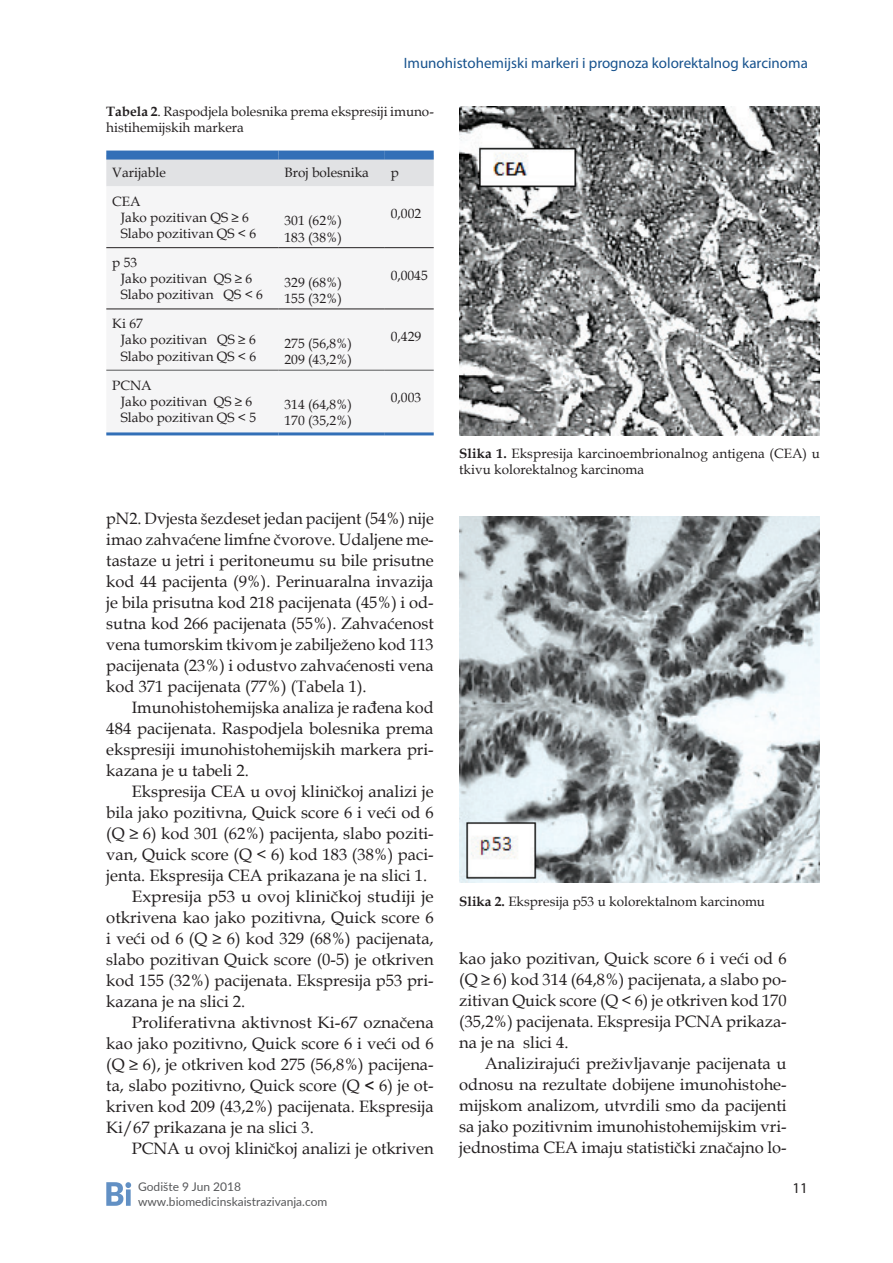
<style>
.page{position:relative;width:893px;height:1263px;background:#fff}
.page>*{position:absolute;margin:0;border:0;box-sizing:border-box;transform-origin:0 0}
.BODY_srpski{font:16.5px/21px "Book Antiqua";color:#231f20;text-align:justify}
.BODY_srpski-2{font:16.5px/21px "Book Antiqua";color:#231f20;text-align:justify;scale:1.04 1}
.t1{font:15px "Myriad Pro";color:#18538e}
.t2{font:15px "Myriad Pro";color:#231f20}
.Tabela_body{font:13.5px "Book Antiqua";color:#231f20}
.Tabele_naslovi{font:13.5px/16.2px "Book Antiqua";color:#231f20}
.t3{font:12px/15px "Lato";color:#57585a}
.s1{font-weight:700}
</style>
<div class="page">
<svg style="left:106px;top:1182px;width:25px;height:24px"></svg>
<div style="left:106px;top:160px;width:328px;height:26px;background:#e1e2e4"></div>
<div style="left:106px;top:186px;width:328px;height:184px;background:#f5f5f6"></div>
<div style="left:106px;top:151px;width:173px;height:9px;background:#326fb7"></div>
<div style="left:279px;top:151px;width:106px;height:9px;background:#326fb7"></div>
<div style="left:385px;top:151px;width:49px;height:9px;background:#326fb7"></div>
<hr style="left:106px;top:370px;width:173px;height:1px;background:#57585a">
<hr style="left:279px;top:370px;width:106px;height:1px;background:#57585a">
<hr style="left:385px;top:370px;width:49px;height:1px;background:#57585a">
<hr style="left:106px;top:432px;width:173px;height:3px;background:#326fb7">
<hr style="left:279px;top:432px;width:106px;height:3px;background:#326fb7">
<hr style="left:385px;top:432px;width:49px;height:3px;background:#326fb7">
<hr style="left:106px;top:247px;width:173px;height:1px;background:#231f20">
<hr style="left:279px;top:247px;width:106px;height:1px;background:#231f20">
<hr style="left:385px;top:247px;width:49px;height:1px;background:#231f20">
<hr style="left:106px;top:309px;width:173px;height:1px;background:#231f20">
<hr style="left:279px;top:309px;width:106px;height:1px;background:#231f20">
<hr style="left:385px;top:309px;width:49px;height:1px;background:#231f20">
<img style="left:459px;top:106px;width:361px;height:329px">
<img style="left:459px;top:516px;width:361px;height:367px">
<p class="t1" style="left:404px;top:54px;width:406px">Imunohistohemijski markeri i prognoza kolorektalnog karcinoma</p>
<p class="Tabele_naslovi" style="left:106px;top:103px;width:329px"><span class="s1">Tabela 2</span>. Raspodjela bolesnika prema ekspresiji imuno&shy;histihemijskih markera</p>
<p class="Tabela_body" style="left:112px;top:163px;width:55px">Varijable</p>
<p class="Tabela_body" style="left:285px;top:163px;width:86px">Broj bolesnika</p>
<p class="Tabela_body" style="left:391px;top:163px;width:10px">p</p>
<p class="Tabela_body" style="left:112px;top:192px;width:30px">CEA</p>
<p class="Tabela_body" style="left:121px;top:208px;width:130px">Jako pozitivan QS ≥ 6</p>
<p class="Tabela_body" style="left:121px;top:224px;width:137px">Slabo pozitivan QS &lt; 6</p>
<p class="Tabela_body" style="left:391px;top:204px;width:32px">0,002</p>
<p class="Tabela_body" style="left:285px;top:211px;width:59px">301 (62%)</p>
<p class="Tabela_body" style="left:285px;top:228px;width:59px">183 (38%)</p>
<p class="Tabela_body" style="left:112px;top:253px;width:26px">p 53</p>
<p class="Tabela_body" style="left:121px;top:269px;width:133px">Jako pozitivan QS ≥ 6</p>
<p class="Tabela_body" style="left:121px;top:285px;width:144px">Slabo pozitivan QS &lt; 6</p>
<p class="Tabela_body" style="left:112px;top:314px;width:32px">Ki 67</p>
<p class="Tabela_body" style="left:121px;top:330px;width:136px">Jako pozitivan QS ≥ 6</p>
<p class="Tabela_body" style="left:121px;top:347px;width:137px">Slabo pozitivan QS &lt; 6</p>
<p class="Tabela_body" style="left:112px;top:375px;width:41px">PCNA</p>
<p class="Tabela_body" style="left:121px;top:392px;width:133px">Jako pozitivan QS ≥ 6</p>
<p class="Tabela_body" style="left:121px;top:408px;width:137px">Slabo pozitivan QS &lt; 5</p>
<p class="Tabela_body" style="left:285px;top:273px;width:59px">329 (68%)</p>
<p class="Tabela_body" style="left:285px;top:289px;width:59px">155 (32%)</p>
<p class="Tabela_body" style="left:285px;top:334px;width:69px">275 (56,8%)</p>
<p class="Tabela_body" style="left:285px;top:350px;width:69px">209 (43,2%)</p>
<p class="Tabela_body" style="left:285px;top:395px;width:69px">314 (64,8%)</p>
<p class="Tabela_body" style="left:285px;top:411px;width:69px">170 (35,2%)</p>
<p class="Tabela_body" style="left:391px;top:266px;width:38px">0,0045</p>
<p class="Tabela_body" style="left:391px;top:327px;width:32px">0,429</p>
<p class="Tabela_body" style="left:391px;top:388px;width:32px">0,003</p>
<p class="BODY_srpski" style="left:106px;top:507px;width:329px">pN2. Dvjesta šezdeset jedan pacijent (54%) nije imao zahvaćene limfne čvorove. Udaljene me&shy;tastaze u jetri i peritoneumu su bile prisutne kod 44 pacijenta (9%). Perinuaralna invazija je bila prisutna kod 218 pacijenata (45%) i od&shy;sutna kod 266 pacijenata (55%). Zahvaćenost vena tumorskim tkivom je zabilježeno kod 113 pacijenata (23%) i odustvo zahvaćenosti vena kod 371 pacijenata (77%) (Tabela 1).</p>
<p class="BODY_srpski" style="left:106px;top:696px;width:329px;text-indent:26px">Imunohistohemijska analiza je rađena kod 484 pacijenata. Raspodjela bolesnika prema ekspresiji imunohistohemijskih markera pri&shy;kazana je u tabeli 2.</p>
<p class="BODY_srpski" style="left:106px;top:780px;width:329px;text-indent:26px">Ekspresija CEA u ovoj kliničkoj analizi je bila jako pozitivna, Quick score 6 i veći od 6 (Q ≥ 6) kod 301 (62%) pacijenta, slabo poziti&shy;van, Quick score (Q &lt; 6) kod 183 (38%) paci&shy;jenta. Ekspresija CEA prikazana je na slici 1.</p>
<p class="BODY_srpski-2" style="left:106px;top:885px;width:316px;text-indent:26px">Expresija p53 u ovoj kliničkoj studiji je otkrivena kao jako pozitivna, Quick score 6 i veći od 6 (Q ≥ 6) kod 329 (68%) pacijenata, slabo pozitivan Quick score (0-5) je otkriven kod 155 (32%) pacijenata. Ekspresija p53 pri&shy;kazana je na slici 2.</p>
<p class="BODY_srpski" style="left:106px;top:1011px;width:329px;text-indent:26px">Proliferativna aktivnost Ki-67 označena kao jako pozitivno, Quick score 6 i veći od 6 (Q ≥ 6), je otkriven kod 275 (56,8%) pacijena&shy;ta, slabo pozitivno, Quick score (Q <span class="s1">&lt;</span> 6) je ot&shy;kriven kod 209 (43,2%) pacijenata. Ekspresija Ki/67 prikazana je na slici 3.</p>
<p class="BODY_srpski" style="left:132px;top:1137px;width:303px">PCNA u ovoj kliničkoj analizi je otkriven</p>
<p class="t3" style="left:138px;top:1178px;width:191px">Godište 9 Jun 2018 www.biomedicinskaistrazivanja.com</p>
<p class="Tabele_naslovi" style="left:459px;top:445px;width:362px"><span class="s1">Slika 1.</span> Ekspresija karcinoembrionalnog antigena (CEA) u tkivu kolorektalnog karcinoma</p>
<p class="Tabele_naslovi" style="left:459px;top:892px;width:307px"><span class="s1">Slika 2.</span> Ekspresija p53 u kolorektalnom karcinomu</p>
<p class="BODY_srpski" style="left:459px;top:948px;width:329px">kao jako pozitivan, Quick score 6 i veći od 6 (Q ≥ 6) kod 314 (64,8%) pacijenata, a slabo po&shy;zitivan Quick score (Q &lt; 6) je otkriven kod 170 (35,2%) pacijenata. Ekspresija PCNA prikaza&shy;na je na slici 4.</p>
<p class="BODY_srpski" style="left:459px;top:1053px;width:329px;text-indent:26px">Analizirajući preživljavanje pacijenata u odnosu na rezultate dobijene imunohistohe&shy;mijskom analizom, utvrdili smo da pacijenti sa jako pozitivnim imunohistohemijskim vri&shy;jednostima CEA imaju statistički značajno lo-</p>
<p class="t2" style="left:792px;top:1179px;width:17px">11</p>
</div>
